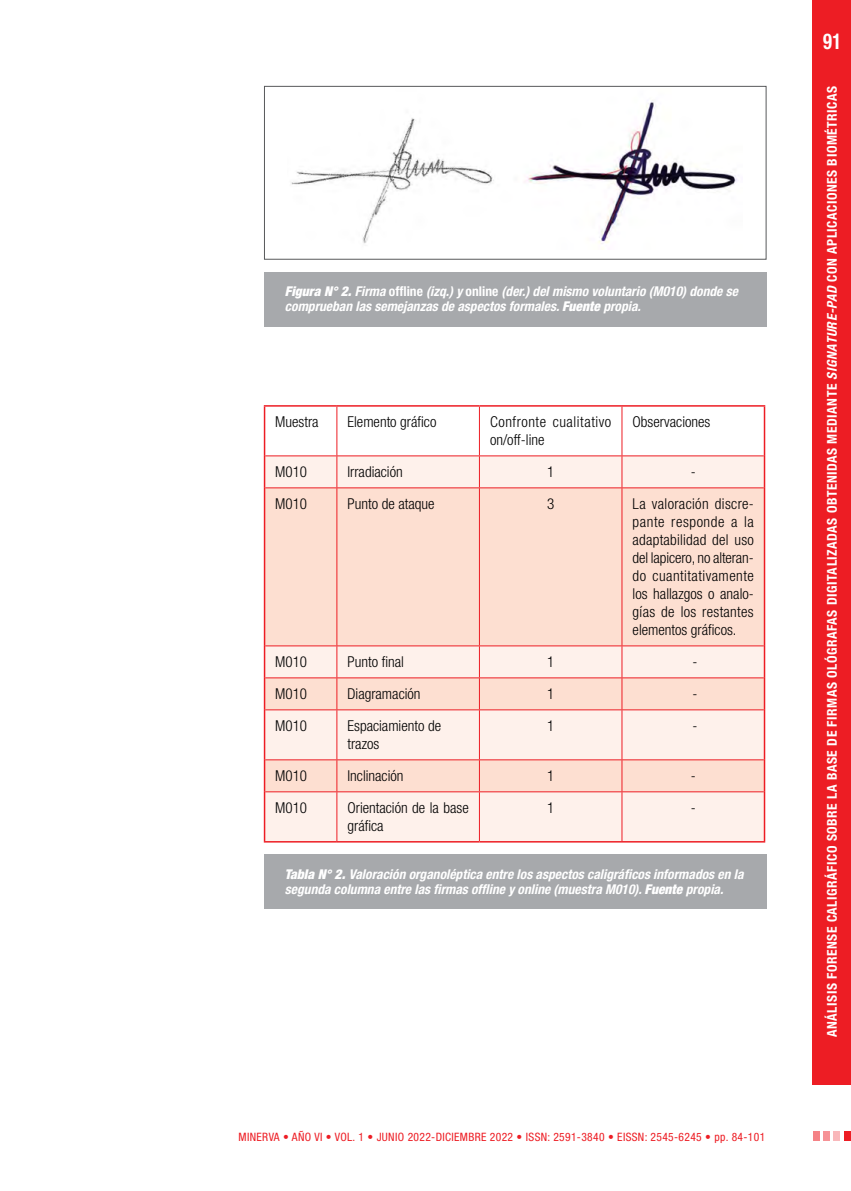
<style>
.page{position:relative;width:851px;height:1191px;background:#fff}
.page>*{position:absolute;margin:0;border:0;box-sizing:border-box;transform-origin:0 0}
.t1{font:700 condensed 21.75px "Helvetica Neue LT Std";color:#fff;scale:.85 1}
.texto_tabla{font:300 condensed 15px/18px "Helvetica Neue LT Std";color:#000}
.texto_tabla-2{font:300 condensed 15px/18px "Helvetica Neue LT Std";letter-spacing:.035em;color:#000}
._00-EPIGRAFE{font:italic 700 condensed 13.5px/15px "Helvetica Neue LT Std";color:#fff}
.t2{font:700 condensed 13.5px "Helvetica Neue LT Std";letter-spacing:.04em;color:#fff}
.t3{font:condensed 11.55px "Helvetica Neue LT Std";letter-spacing:.03em;color:#ed1d24}
.s1{font-weight:900}
.s2{font-style:normal}
.s3{font-style:italic}
</style>
<div class="page">
<div style="left:812px;top:0;width:38px;height:1084px;background:#ed1d24"></div>
<div style="left:822px;top:1131px;width:7px;height:10px;background:#f69296"></div>
<div style="left:833px;top:1131px;width:7px;height:10px;background:#f9b8bb"></div>
<div style="left:844px;top:1131px;width:6px;height:10px;background:#ed1d24"></div>
<div style="left:812px;top:1131px;width:7px;height:10px;background:#f58286"></div>
<svg style="left:265px;top:407px;width:358px;height:48px"></svg>
<div style="left:265px;top:456px;width:498px;height:385px;background:#fef1eb"></div>
<svg style="left:265px;top:488px;width:498px;height:303px;background:#fde2d6"></svg>
<hr style="left:264px;top:405px;width:73px;height:2px;background:#ed1d24">
<hr style="left:264px;top:407px;width:1px;height:49px;background:#ed1d24">
<hr style="left:337px;top:405px;width:142px;height:2px;background:#ed1d24">
<hr style="left:479px;top:405px;width:143px;height:2px;background:#ed1d24">
<hr style="left:622px;top:405px;width:143px;height:2px;background:#ed1d24">
<hr style="left:763px;top:407px;width:2px;height:49px;background:#ed1d24">
<hr style="left:264px;top:456px;width:1px;height:32px;background:#ed1d24">
<hr style="left:763px;top:456px;width:2px;height:32px;background:#ed1d24">
<hr style="left:264px;top:488px;width:1px;height:158px;background:#ed1d24">
<hr style="left:763px;top:488px;width:2px;height:158px;background:#ed1d24">
<hr style="left:264px;top:646px;width:1px;height:32px;background:#ed1d24">
<hr style="left:763px;top:646px;width:2px;height:32px;background:#ed1d24">
<hr style="left:264px;top:678px;width:1px;height:32px;background:#ed1d24">
<hr style="left:763px;top:678px;width:2px;height:32px;background:#ed1d24">
<hr style="left:264px;top:710px;width:1px;height:50px;background:#ed1d24">
<hr style="left:763px;top:710px;width:2px;height:50px;background:#ed1d24">
<hr style="left:264px;top:760px;width:1px;height:32px;background:#ed1d24">
<hr style="left:763px;top:760px;width:2px;height:32px;background:#ed1d24">
<hr style="left:264px;top:792px;width:1px;height:49px;background:#ed1d24">
<hr style="left:763px;top:792px;width:2px;height:49px;background:#ed1d24">
<hr style="left:264px;top:841px;width:73px;height:1px;background:#ed1d24">
<hr style="left:337px;top:841px;width:142px;height:1px;background:#ed1d24">
<hr style="left:479px;top:841px;width:143px;height:1px;background:#ed1d24">
<hr style="left:622px;top:841px;width:143px;height:1px;background:#ed1d24">
<hr style="left:336px;top:407px;width:1px;height:48px;background:#ed1d24">
<hr style="left:479px;top:407px;width:1px;height:48px;background:#ed1d24">
<hr style="left:621px;top:407px;width:1px;height:48px;background:#ed1d24">
<hr style="left:265px;top:455px;width:72px;height:1px;background:#ed1d24">
<hr style="left:337px;top:455px;width:142px;height:1px;background:#ed1d24">
<hr style="left:336px;top:456px;width:1px;height:31px;background:#ed1d24">
<hr style="left:479px;top:455px;width:143px;height:1px;background:#ed1d24">
<hr style="left:479px;top:456px;width:1px;height:31px;background:#ed1d24">
<hr style="left:622px;top:455px;width:141px;height:1px;background:#ed1d24">
<hr style="left:621px;top:456px;width:1px;height:31px;background:#ed1d24">
<hr style="left:265px;top:487px;width:72px;height:1px;background:#ed1d24">
<hr style="left:337px;top:487px;width:142px;height:1px;background:#ed1d24">
<hr style="left:336px;top:488px;width:1px;height:157px;background:#ed1d24">
<hr style="left:479px;top:487px;width:143px;height:1px;background:#ed1d24">
<hr style="left:479px;top:488px;width:1px;height:157px;background:#ed1d24">
<hr style="left:622px;top:487px;width:141px;height:1px;background:#ed1d24">
<hr style="left:621px;top:488px;width:1px;height:157px;background:#ed1d24">
<hr style="left:265px;top:645px;width:72px;height:1px;background:#ed1d24">
<hr style="left:337px;top:645px;width:142px;height:1px;background:#ed1d24">
<hr style="left:336px;top:646px;width:1px;height:31px;background:#ed1d24">
<hr style="left:479px;top:645px;width:143px;height:1px;background:#ed1d24">
<hr style="left:479px;top:646px;width:1px;height:31px;background:#ed1d24">
<hr style="left:622px;top:645px;width:141px;height:1px;background:#ed1d24">
<hr style="left:621px;top:646px;width:1px;height:31px;background:#ed1d24">
<hr style="left:265px;top:677px;width:72px;height:1px;background:#ed1d24">
<hr style="left:337px;top:677px;width:142px;height:1px;background:#ed1d24">
<hr style="left:336px;top:678px;width:1px;height:31px;background:#ed1d24">
<hr style="left:479px;top:677px;width:143px;height:1px;background:#ed1d24">
<hr style="left:479px;top:678px;width:1px;height:31px;background:#ed1d24">
<hr style="left:622px;top:677px;width:141px;height:1px;background:#ed1d24">
<hr style="left:621px;top:678px;width:1px;height:31px;background:#ed1d24">
<hr style="left:265px;top:709px;width:72px;height:1px;background:#ed1d24">
<hr style="left:337px;top:709px;width:142px;height:1px;background:#ed1d24">
<hr style="left:336px;top:710px;width:1px;height:49px;background:#ed1d24">
<hr style="left:479px;top:709px;width:143px;height:1px;background:#ed1d24">
<hr style="left:479px;top:710px;width:1px;height:49px;background:#ed1d24">
<hr style="left:622px;top:709px;width:141px;height:1px;background:#ed1d24">
<hr style="left:621px;top:710px;width:1px;height:49px;background:#ed1d24">
<hr style="left:265px;top:759px;width:72px;height:1px;background:#ed1d24">
<hr style="left:337px;top:759px;width:142px;height:1px;background:#ed1d24">
<hr style="left:336px;top:760px;width:1px;height:31px;background:#ed1d24">
<hr style="left:479px;top:759px;width:143px;height:1px;background:#ed1d24">
<hr style="left:479px;top:760px;width:1px;height:31px;background:#ed1d24">
<hr style="left:622px;top:759px;width:141px;height:1px;background:#ed1d24">
<hr style="left:621px;top:760px;width:1px;height:31px;background:#ed1d24">
<hr style="left:265px;top:791px;width:72px;height:1px;background:#ed1d24">
<hr style="left:337px;top:791px;width:142px;height:1px;background:#ed1d24">
<hr style="left:336px;top:792px;width:1px;height:49px;background:#ed1d24">
<hr style="left:479px;top:791px;width:143px;height:1px;background:#ed1d24">
<hr style="left:479px;top:792px;width:1px;height:49px;background:#ed1d24">
<hr style="left:622px;top:791px;width:141px;height:1px;background:#ed1d24">
<hr style="left:621px;top:792px;width:1px;height:49px;background:#ed1d24">
<div style="left:264px;top:272px;width:502px;height:55px;background:#a7a9ac"></div>
<img style="left:291px;top:100px;width:446px;height:149px">
<div style="left:264px;top:86px;width:502px;height:173px;border:1px solid #58595b"></div>
<div style="left:264px;top:854px;width:502px;height:55px;background:#a7a9ac"></div>
<p class="_00-EPIGRAFE" style="left:285px;top:284px;width:454px"><span class="s1">Figura N° 2.</span> Firma <span class="s2">offline</span> (izq.) y <span class="s2">online</span> (der.) del mismo voluntario (M010) donde se comprueban las semejanzas de aspectos formales. <span class="s1">Fuente</span> propia.</p>
<p class="texto_tabla" style="left:275px;top:413px;width:45px">Muestra</p>
<p class="texto_tabla" style="left:347px;top:413px;width:90px">Elemento gráfico</p>
<p class="texto_tabla-2" style="left:490px;top:413px;width:123px">Confronte cualitativo on/off-line</p>
<p class="texto_tabla" style="left:632px;top:413px;width:79px">Observaciones</p>
<p class="texto_tabla" style="left:275px;top:463px;width:33px">M010</p>
<p class="texto_tabla" style="left:347px;top:463px;width:57px">Irradiación</p>
<p class="texto_tabla" style="left:547px;top:463px;width:9px">1</p>
<p class="texto_tabla" style="left:690px;top:463px;width:6px">-</p>
<p class="texto_tabla" style="left:275px;top:495px;width:33px">M010</p>
<p class="texto_tabla" style="left:347px;top:495px;width:88px">Punto de ataque</p>
<p class="texto_tabla" style="left:547px;top:495px;width:9px">3</p>
<p class="texto_tabla" style="left:632px;top:495px;width:123px;text-align:justify">La valoración discre&shy;pante responde a la adaptabilidad del uso del lapicero, no alteran&shy;do cuantitativamente los hallazgos o analo&shy;gías de los restantes elementos gráficos.</p>
<p class="texto_tabla" style="left:275px;top:653px;width:33px">M010</p>
<p class="texto_tabla" style="left:347px;top:653px;width:58px">Punto final</p>
<p class="texto_tabla" style="left:547px;top:653px;width:9px">1</p>
<p class="texto_tabla" style="left:692px;top:653px;width:6px">-</p>
<p class="texto_tabla" style="left:275px;top:685px;width:33px">M010</p>
<p class="texto_tabla" style="left:347px;top:685px;width:75px">Diagramación</p>
<p class="texto_tabla" style="left:547px;top:685px;width:9px">1</p>
<p class="texto_tabla" style="left:692px;top:685px;width:6px">-</p>
<p class="texto_tabla" style="left:275px;top:717px;width:33px">M010</p>
<p class="texto_tabla" style="left:347px;top:717px;width:95px">Espaciamiento de trazos</p>
<p class="texto_tabla" style="left:547px;top:717px;width:9px">1</p>
<p class="texto_tabla" style="left:692px;top:717px;width:6px">-</p>
<p class="texto_tabla" style="left:275px;top:766px;width:33px">M010</p>
<p class="texto_tabla" style="left:347px;top:766px;width:58px">Inclinación</p>
<p class="texto_tabla" style="left:547px;top:766px;width:9px">1</p>
<p class="texto_tabla" style="left:690px;top:766px;width:6px">-</p>
<p class="texto_tabla" style="left:275px;top:798px;width:33px">M010</p>
<p class="texto_tabla" style="left:347px;top:798px;width:123px">Orientación de la base gráfica</p>
<p class="texto_tabla" style="left:547px;top:798px;width:9px">1</p>
<p class="texto_tabla" style="left:690px;top:798px;width:6px">-</p>
<p class="_00-EPIGRAFE" style="left:285px;top:866px;width:460px"><span class="s1">Tabla N° 2.</span> Valoración organoléptica entre los aspectos caligráficos informados en la segunda columna entre las firmas offline y online (muestra M010). <span class="s1">Fuente</span> propia.</p>
<p class="t3" style="left:238px;top:1130px;width:528px">MINERVA • AÑO VI • VOL. 1 • JUNIO 2022-DICIEMBRE 2022 • ISSN: 2591-3840 • EISSN: 2545-6245 • pp. 84-101</p>
<h1 class="t1" style="left:823px;top:28px;width:23px">91</h1>
<p class="t2" style="left:823px;top:1037px;width:952px;rotate:-90deg">ANÁLISIS FORENSE CALIGRÁFICO SOBRE LA BASE DE FIRMAS OLÓGRAFAS DIGITALIZADAS OBTENIDAS MEDIANTE <span class="s3">SIGNATURE-PAD</span> CON APLICACIONES BIOMÉTRICAS</p>
</div>
